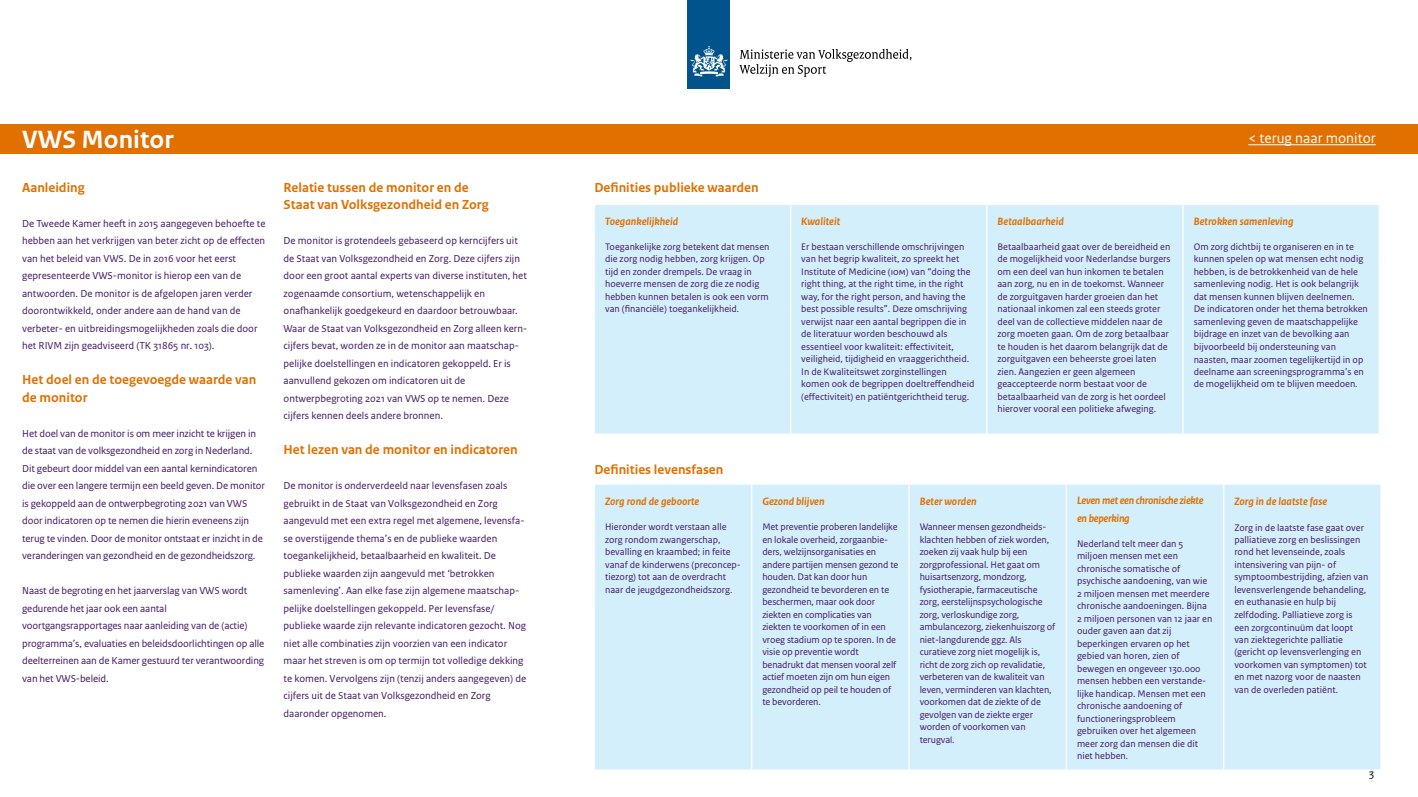
<style>
.page{position:relative;width:1418px;height:797px;background:#fff}
.page>*{position:absolute;margin:0;border:0;box-sizing:border-box;transform-origin:0 0}
.t1{font:700 26.25px "Rijksoverheid Sans Text";color:#fff}
.t2{font:15px "Rijksoverheid Sans Text";color:#fff}
.t3{font:700 13.75px/17.5px "Rijksoverheid Sans Text";color:#e17000}
.t4{font:italic 700 11.25px "Rijksoverheid Sans Text";color:#e17000}
.t5{font:italic 700 11.25px/17.5px "Rijksoverheid Sans Text";letter-spacing:-.02em;color:#e17000}
.t6{font:11.25px "Rijksoverheid Sans Text";color:#000}
.t7{font:10.62px/17.5px "Rijksoverheid Sans Text";color:#411663}
.t8{font:10.62px/17.5px "Rijksoverheid Sans Text TT";color:#411663}
.t9{font:10px/12.5px "Rijksoverheid Sans Text";color:#411663}
.t10{font:10px "Rijksoverheid Sans Text TT";color:#411663}
.s1{font-family:"Rijksoverheid Sans Text"}
.s2{font-size:9.38px}
.s3{font-family:"Rijksoverheid Sans Text TT"}
</style>
<div class="page">
<div style="left:687px;top:0;width:43px;height:89px;background:#00548b"></div>
<svg style="left:690px;top:46px;width:37px;height:31px"></svg>
<svg style="left:739px;top:49px;width:172px;height:28px"></svg>
<div style="left:0;top:124px;width:1417px;height:30px;background:#e17000"></div>
<div style="left:595px;top:205px;width:783px;height:228px;background:#d4effc"></div>
<hr style="left:790px;top:205px;width:1px;height:228px;background:#fff">
<hr style="left:986px;top:205px;width:1px;height:228px;background:#fff">
<hr style="left:1182px;top:205px;width:1px;height:228px;background:#fff">
<div style="left:595px;top:485px;width:785px;height:284px;background:#d4effc"></div>
<hr style="left:751px;top:485px;width:1px;height:284px;background:#fff">
<hr style="left:908px;top:485px;width:1px;height:284px;background:#fff">
<hr style="left:1065px;top:485px;width:2px;height:284px;background:#fff">
<hr style="left:1223px;top:485px;width:1px;height:284px;background:#fff">
<hr style="left:1248px;top:144px;width:127px;height:1px;background:#fff">
<h1 class="t1" style="left:22px;top:124px;width:153px">VWS Monitor</h1>
<h3 class="t3" style="left:22px;top:179px;width:64px">Aanleiding</h3>
<p class="t7" style="left:22px;top:215px;width:245px">De Tweede Kamer heeft in 2015 aangegeven behoefte te hebben aan het verkrijgen van beter zicht op de effecten van het beleid van VWS. De in 2016 voor het eerst gepresenteerde VWS-monitor is hierop een van de antwoorden. De monitor is de afgelopen jaren verder doorontwikkeld, onder andere aan de hand van de verbeter- en uitbreidingsmogelijkheden zoals die door het RIVM zijn geadviseerd (TK 31865 nr. 103).</p>
<h3 class="t3" style="left:22px;top:371px;width:236px">Het doel en de toegevoegde waarde van de monitor</h3>
<p class="t7" style="left:22px;top:425px;width:244px">Het doel van de monitor is om meer inzicht te krijgen in de staat van de volksgezondheid en zorg in Nederland.<br>Dit gebeurt door middel van een aantal kernindicatoren die over een langere termijn een beeld geven. De monitor</p>
<p class="t8" style="left:22px;top:495px;width:227px"><span class="s1">is gekoppeld aan</span> de ontwerpbegroting 2021 <span class="s1">van VWS</span></p>
<p class="t7" style="left:22px;top:512px;width:242px">door indicatoren op te nemen die hierin eveneens zijn terug te vinden. Door de monitor ontstaat er inzicht in de veranderingen van gezondheid en de gezondheidszorg.</p>
<p class="t7" style="left:22px;top:582px;width:244px">Naast de begroting en het jaarverslag van VWS wordt gedurende het jaar ook een aantal voortgangsrapportages naar aanleiding van de (actie) programma’s, evaluaties en beleidsdoorlichtingen op alle deelterreinen aan de Kamer gestuurd ter verantwoording van het VWS-beleid.</p>
<h3 class="t3" style="left:283px;top:179px;width:207px">Relatie tussen de monitor en de<br>Staat van Volksgezondheid en Zorg</h3>
<p class="t7" style="left:283px;top:232px;width:245px">De monitor is grotendeels gebaseerd op kerncijfers uit de Staat van Volksgezondheid en Zorg. Deze cijfers zijn door een groot aantal experts van diverse instituten, het zogenaamde consortium, wetenschappelijk en onafhankelijk goedgekeurd en daardoor betrouwbaar.<br>Waar de Staat van Volksgezondheid en Zorg alleen kern&shy;cijfers bevat, worden ze in de monitor aan maatschap&shy;pelijke doelstellingen en indicatoren gekoppeld. Er is</p>
<p class="t8" style="left:283px;top:372px;width:227px">aanvullend gekozen om <span class="s1">indicatoren uit</span> de ontwerpbegroting 2021 van <span class="s1">VWS op te nemen. Deze</span></p>
<p class="t7" style="left:283px;top:407px;width:161px">cijfers kennen deels andere bronnen.</p>
<h3 class="t3" style="left:283px;top:441px;width:235px">Het lezen van de monitor en indicatoren</h3>
<p class="t7" style="left:283px;top:477px;width:244px">De monitor is onderverdeeld naar levensfasen zoals gebruikt in de Staat van Volksgezondheid en Zorg aangevuld met een extra regel met algemene, levensfa&shy;se overstijgende thema’s en de publieke waarden toegankelijkheid, betaalbaarheid en kwaliteit. De publieke waarden zijn aangevuld met ‘betrokken samenleving’. Aan elke fase zijn algemene maatschap&shy;pelijke doelstellingen gekoppeld. Per levensfase/ publieke waarde zijn relevante indicatoren gezocht. Nog niet alle combinaties zijn voorzien van een indicator maar het streven is om op termijn tot volledige dekking te komen. Vervolgens zijn (tenzij anders aangegeven) de cijfers uit de Staat van Volksgezondheid en Zorg daaronder opgenomen.</p>
<h3 class="t3" style="left:594px;top:179px;width:166px">Definities publieke waarden</h3>
<p class="t4" style="left:605px;top:215px;width:75px">Toegankelijkheid</p>
<p class="t9" style="left:605px;top:240px;width:166px">Toegankelijke zorg betekent dat mensen die zorg nodig hebben, zorg krijgen. Op tijd en zonder drempels. De vraag in hoeverre mensen de zorg die ze nodig hebben kunnen betalen is ook een vorm van (financiële) toegankelijkheid<span class="s2">.</span></p>
<h2 class="t2" style="left:1248px;top:130px;width:129px">&lt; terug naar monitor</h2>
<p class="t4" style="left:801px;top:215px;width:40px">Kwaliteit</p>
<p class="t9" style="left:801px;top:240px;width:175px">Er bestaan verschillende omschrijvingen van het begrip kwaliteit, zo spreekt het Institute of Medicine (IOM) van “doing the right thing, at the right time, in the right way, for the right person, and having the best possible results”. Deze omschrijving verwijst naar een aantal begrippen die in de literatuur worden beschouwd als essentieel voor kwaliteit: effectiviteit, veiligheid, tijdigheid en vraaggerichtheid.<br>In de Kwaliteitswet zorginstellingen komen ook de begrippen doeltreffendheid (effectiviteit) en patiëntgerichtheid terug.</p>
<p class="t4" style="left:997px;top:215px;width:68px">Betaalbaarheid</p>
<p class="t9" style="left:997px;top:240px;width:175px">Betaalbaarheid gaat over de bereidheid en de mogelijkheid voor Nederlandse burgers om een deel van hun inkomen te betalen aan zorg, nu en in de toekomst. Wanneer de zorguitgaven harder groeien dan het nationaal inkomen zal een steeds groter deel van de collectieve middelen naar de zorg moeten gaan. Om de zorg betaalbaar te houden is het daarom belangrijk dat de zorguitgaven een beheerste groei laten zien. Aangezien er geen algemeen geaccepteerde norm bestaat voor de betaalbaarheid van de zorg is het oordeel hierover vooral een politieke afweging.</p>
<p class="t4" style="left:1193px;top:215px;width:101px">Betrokken samenleving</p>
<p class="t9" style="left:1193px;top:240px;width:176px">Om zorg dichtbij te organiseren en in te kunnen spelen op wat mensen echt nodig hebben, is de betrokkenheid van de hele samenleving nodig. Het is ook belangrijk dat mensen kunnen blijven deelnemen.<br>De indicatoren onder het thema betrokken samen leving geven de maatschappelijke bijdrage en inzet van de bevolking aan bijvoorbeeld bij ondersteuning van naasten<span class="s3">, m</span>aar zoomen tegelijkertijd in op deel name aan screeningsprogramma’s en de mogelijkheid om te blijven meedoen<span class="s2">.</span></p>
<h3 class="t3" style="left:594px;top:461px;width:130px">Definities levensfasen</h3>
<p class="t4" style="left:605px;top:495px;width:96px">Zorg rond de geboorte</p>
<p class="t9" style="left:605px;top:521px;width:137px">Hieronder wordt verstaan alle zorg rondom zwangerschap, bevalling en kraambed; in feite vanaf de kinderwens (preconcep&shy;tiezorg) tot aan de overdracht naar de jeugdgezondheidszorg<span class="s2">.</span></p>
<p class="t4" style="left:762px;top:495px;width:64px">Gezond blijven</p>
<p class="t9" style="left:762px;top:521px;width:137px">Met preventie proberen landelijke en lokale overheid, zorgaanbie&shy;ders, welzijnsorganisaties en andere partijen mensen gezond te houden. Dat kan door hun gezondheid te bevorderen en te beschermen, maar ook door ziekten en complicaties van ziekten te voorkomen of in een vroeg stadium op te sporen. In de visie op preventie wordt benadrukt dat mensen vooral zelf actief moeten zijn om hun eigen gezondheid op peil te houden of te bevorderen<span class="s2">.</span></p>
<p class="t4" style="left:919px;top:495px;width:59px">Beter worden</p>
<p class="t9" style="left:919px;top:521px;width:137px">Wanneer mensen gezondheids&shy;klachten hebben of ziek worden, zoeken zij vaak hulp bij een zorgprofessional. Het gaat om huisartsenzorg, mondzorg, fysiotherapie, farmaceutische zorg, eerstelijnspsychologische zorg, verloskundige zorg, ambulancezorg, ziekenhuiszorg of niet-langdurende ggz. Als curatieve zorg niet mogelijk is, richt de zorg zich op revalidatie, verbeteren van de kwaliteit van leven, verminderen van klachten, voorkomen dat de ziekte of de gevolgen van de ziekte erger worden of voorkomen van terugva<span class="s2">l.</span></p>
<p class="t5" style="left:1077px;top:492px;width:128px">Leven met een chronische ziekte en beperking</p>
<p class="t9" style="left:1077px;top:537px;width:137px">Nederland telt meer dan 5 miljoen mensen met een chronische somatische of psychische aandoening, van wie<br>2 miljoen mensen met meerdere chronische aandoeningen. Bijna<br>2 miljoen personen van 12 jaar en ouder gaven aan dat zij beperkingen ervaren op het gebied van horen, zien of bewegen en ongeveer 130.000 mensen hebben een verstande&shy;lijke handicap. Mensen met een chronische aandoening of functioneringsprobleem gebruiken over het algemeen meer zorg dan mensen die dit niet hebben<span class="s2">.</span></p>
<p class="t4" style="left:1234px;top:495px;width:94px">Zorg in de laatste fase</p>
<p class="t9" style="left:1234px;top:521px;width:136px">Zorg in de l<span class="s3">a</span>at<span class="s3">ste</span> fase gaat over palliatieve zorg en beslissingen rond het levenseinde, zoals intensivering van pijn- of symptoombestrijding, afzien van levensverlengende behandeling, en euthanasie en hulp bij zelfdoding. Palliatieve zorg is</p>
<p class="t10" style="left:1234px;top:622px;width:120px"><span class="s1">een</span> zorgcontinuüm <span class="s1">dat loopt</span></p>
<p class="t9" style="left:1234px;top:633px;width:134px">van ziektegerichte palliatie (gericht op levensverlenging en voorkomen van symptomen) tot en met nazorg voor de naasten van de overleden patiënt<span class="s2">.</span></p>
<p class="t6" style="left:1369px;top:767px;width:6px">3</p>
</div>
